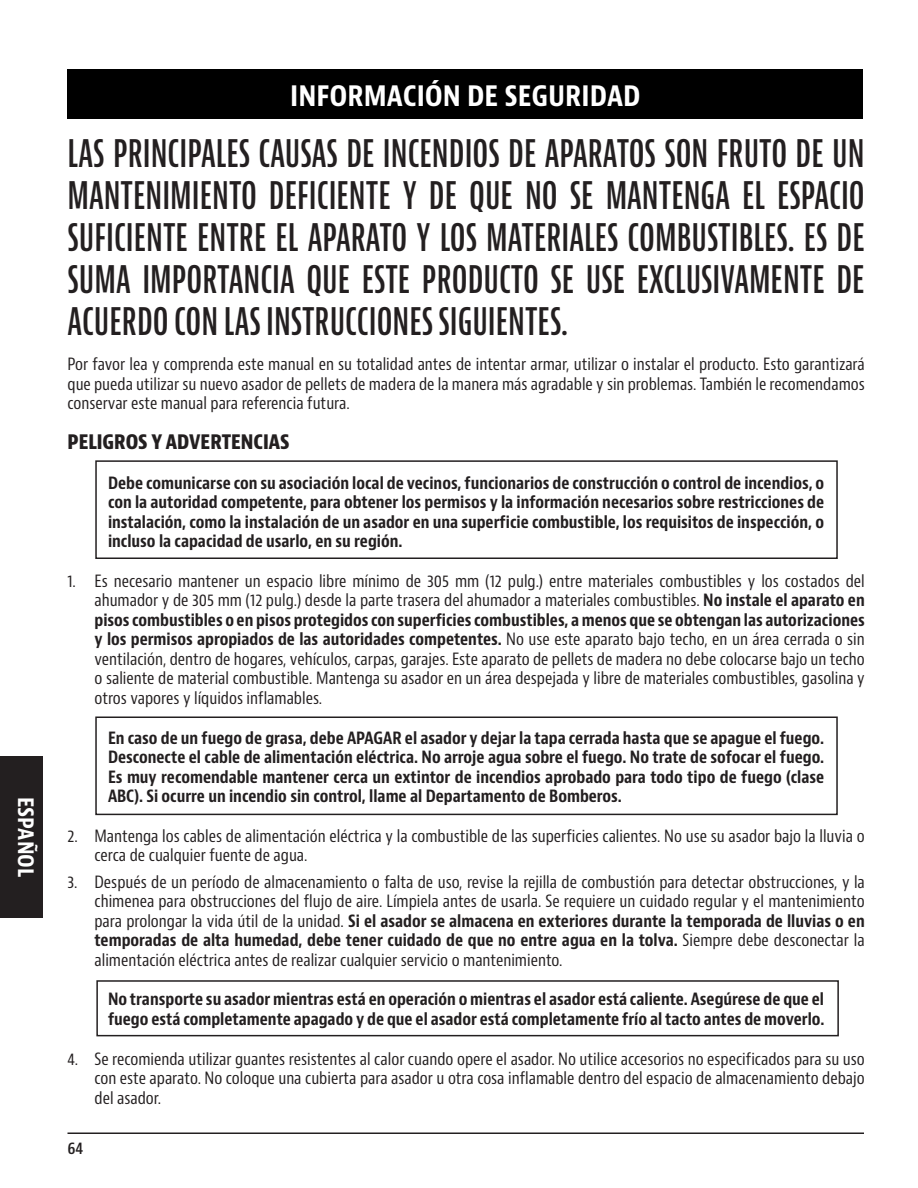
<style>
.page{position:relative;width:918px;height:1188px;background:#fff}
.page>*{position:absolute;margin:0;border:0;box-sizing:border-box;transform-origin:0 0}
.TXT{font:600 extra-condensed 40.5px/42px "Bernina Sans";color:#231f20;text-align:justify}
.TXT-2{font:700 condensed 30px "Bernino Sans";color:#fff}
.t1{font:700 condensed 22.65px "Bernina Sans";color:#fff}
.TXT-3{font:700 condensed 19.5px "Bernino Sans";letter-spacing:.015em;color:#231f20}
.TXT-4{font:condensed 16.5px/19.5px "Bernino Sans";color:#231f20;text-align:justify}
.TXT-5{font:700 condensed 16.5px/19.5px "Bernino Sans";color:#231f20;text-align:justify}
.t2{font:600 condensed 16.5px "Bernino Sans";color:#231f20}
.s1{font-weight:700}
</style>
<div class="page">
<div style="left:0;top:756px;width:43px;height:162px;background:#231f20"></div>
<hr style="left:68px;top:1132px;width:796px;height:2px;background:#231f20">
<div style="left:68px;top:69px;width:795px;height:50px;background:#000"></div>
<div style="left:95px;top:460px;width:743px;height:99px;border:2px solid #231f20"></div>
<div style="left:95px;top:717px;width:743px;height:98px;border:2px solid #231f20"></div>
<div style="left:96px;top:980px;width:743px;height:56px;border:2px solid #231f20"></div>
<h3 class="t1" style="left:40px;top:797px;width:82px;rotate:90deg">ESPAÑOL</h3>
<p class="TXT-2" style="left:290px;top:77px;width:352px">INFORMACIÓN DE SEGURIDAD</p>
<p class="TXT" style="left:68px;top:133px;width:799px">LAS PRINCIPALES CAUSAS DE INCENDIOS DE APARATOS SON FRUTO DE UN MANTENIMIENTO DEFICIENTE Y DE QUE NO SE MANTENGA EL ESPACIO SUFICIENTE ENTRE EL APARATO Y LOS MATERIALES COMBUSTIBLES. ES DE SUMA IMPORTANCIA QUE ESTE PRODUCTO SE USE EXCLUSIVAMENTE DE ACUERDO CON LAS INSTRUCCIONES SIGUIENTES.</p>
<p class="TXT-4" style="left:68px;top:355px;width:799px">Por favor lea y comprenda este manual en su totalidad antes de intentar armar, utilizar o instalar el producto. Esto garantizará que pueda utilizar su nuevo asador de pellets de madera de la manera más agradable y sin problemas. También le recomendamos conservar este manual para referencia futura.</p>
<p class="TXT-3" style="left:68px;top:430px;width:224px">PELIGROS Y ADVERTENCIAS</p>
<p class="TXT-5" style="left:108px;top:473px;width:718px">Debe comunicarse con su asociación local de vecinos, funcionarios de construcción o control de incendios, o con la autoridad competente, para obtener los permisos y la información necesarios sobre restricciones de instalación, como la instalación de un asador en una superficie combustible, los requisitos de inspección, o incluso la capacidad de usarlo, en su región.</p>
<p class="TXT-4" style="left:94px;top:571px;width:772px;text-indent:-27px">1. Es necesario mantener un espacio libre mínimo de 305 mm (12 pulg.) entre materiales combustibles y los costados del ahumador y de 305 mm (12 pulg.) desde la parte trasera del ahumador a materiales combustibles. <span class="s1">No instale el aparato en pisos combustibles o en pisos protegidos con superficies combustibles, a menos que se obtengan las autorizaciones y los permisos apropiados de las autoridades competentes.</span> No use este aparato bajo techo, en un área cerrada o sin ventilación, dentro de hogares, vehículos, carpas, garajes. Este aparato de pellets de madera no debe colocarse bajo un techo o saliente de material combustible. Mantenga su asador en un área despejada y libre de materiales combustibles, gasolina y otros vapores y líquidos inflamables.</p>
<p class="TXT-5" style="left:108px;top:728px;width:718px">En caso de un fuego de grasa, debe APAGAR el asador y dejar la tapa cerrada hasta que se apague el fuego.<br>Desconecte el cable de alimentación eléctrica. No arroje agua sobre el fuego. No trate de sofocar el fuego.<br>Es muy recomendable mantener cerca un extintor de incendios aprobado para todo tipo de fuego (clase ABC). Si ocurre un incendio sin control, llame al Departamento de Bomberos.</p>
<p class="TXT-4" style="left:94px;top:826px;width:772px;text-indent:-27px">2. Mantenga los cables de alimentación eléctrica y la combustible de las superficies calientes. No use su asador bajo la lluvia o cerca de cualquier fuente de agua.</p>
<p class="TXT-4" style="left:94px;top:872px;width:772px;text-indent:-27px">3. Después de un período de almacenamiento o falta de uso, revise la rejilla de combustión para detectar obstrucciones, y la chimenea para obstrucciones del flujo de aire. Límpiela antes de usarla. Se requiere un cuidado regular y el mantenimiento para prolongar la vida útil de la unidad. <span class="s1">Si el asador se almacena en exteriores durante la temporada de lluvias o en temporadas de alta humedad, debe tener cuidado de que no entre agua en la tolva.</span> Siempre debe desconectar la alimentación eléctrica antes de realizar cualquier servicio o mantenimiento.</p>
<p class="TXT-5" style="left:108px;top:990px;width:718px">No transporte su asador mientras está en operación o mientras el asador está caliente. Asegúrese de que el fuego está completamente apagado y de que el asador está completamente frío al tacto antes de moverlo.</p>
<p class="TXT-4" style="left:94px;top:1049px;width:772px;text-indent:-27px">4. Se recomienda utilizar guantes resistentes al calor cuando opere el asador. No utilice accesorios no especificados para su uso con este aparato. No coloque una cubierta para asador u otra cosa inflamable dentro del espacio de almacenamiento debajo del asador.</p>
<p class="t2" style="left:68px;top:1138px;width:18px">64</p>
</div>
